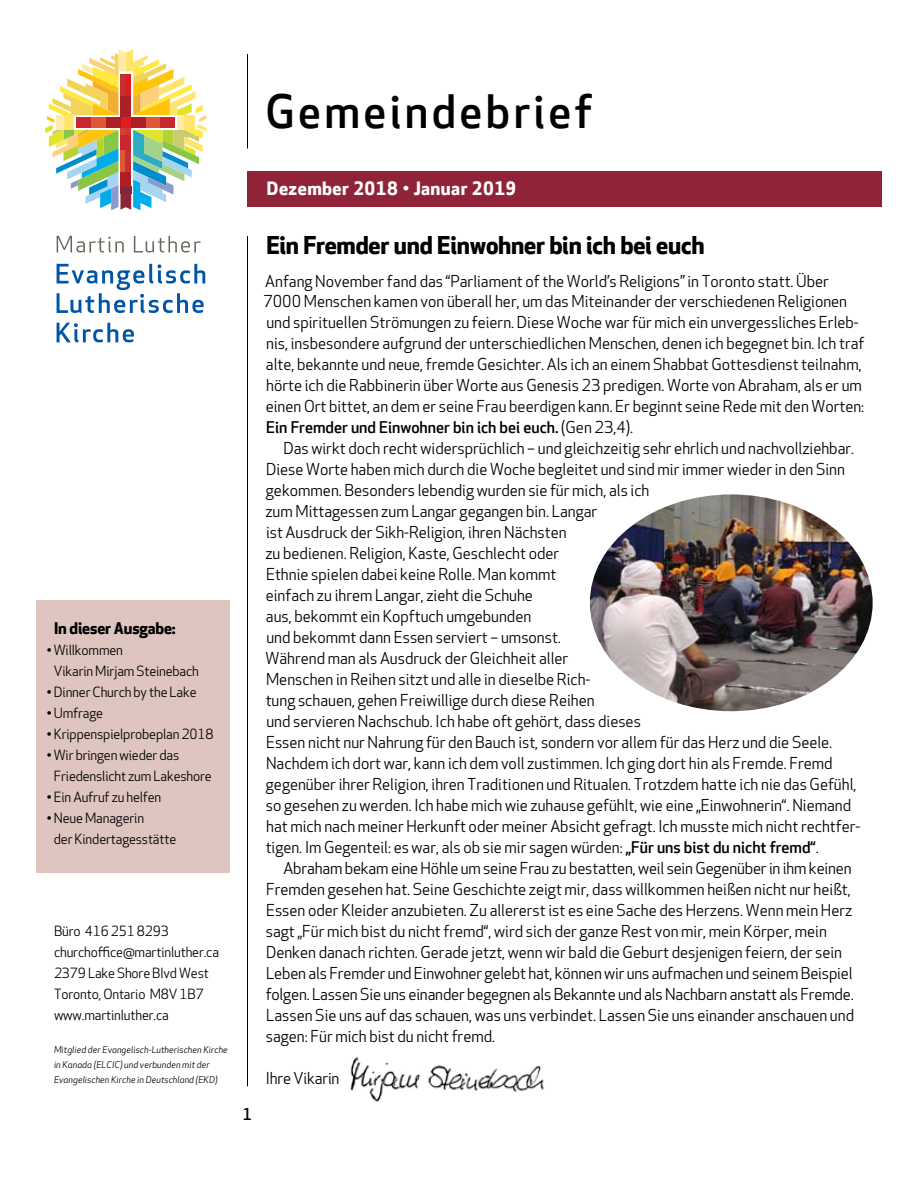
<style>
.page{position:relative;width:918px;height:1188px;background:#fff}
.page>*{position:absolute;margin:0;border:0;box-sizing:border-box;transform-origin:0 0}
.t1{font:500 45px "Apex New";letter-spacing:.075em;color:#000}
.t2{font:700 24px "Apex New";letter-spacing:-.01em;color:#000}
.t3{font:700 18px "Apex New";letter-spacing:.025em;color:#fff}
.t4{font:15.75px/21px "Apex New";color:#000}
.t5{font:700 15.75px "Apex New";letter-spacing:-.01em;color:#000}
.t6{font:500 15.75px "Apex New";color:#000}
.t7{font:13.5px/21px "Apex New";letter-spacing:-.01em;color:#000}
.t8{font:italic 9px/15px "Apex New";letter-spacing:.01em;color:#000}
.s1{font-weight:500}
</style>
<div class="page">
<hr style="left:247px;top:54px;width:1px;height:94px;background:#000">
<hr style="left:247px;top:236px;width:1px;height:850px;background:#000">
<div style="left:248px;top:171px;width:634px;height:36px;background:#912338"></div>
<svg style="left:45px;top:49px;width:161px;height:162px"></svg>
<div style="left:63px;top:115px;width:11px;height:15px;background:#ffe56d"></div>
<div style="left:56px;top:115px;width:7px;height:15px;background:#ffeba8"></div>
<svg style="left:57px;top:236px;width:67px;height:16px"></svg>
<svg style="left:134px;top:236px;width:66px;height:16px"></svg>
<svg style="left:57px;top:264px;width:148px;height:49px"></svg>
<svg style="left:57px;top:323px;width:77px;height:19px"></svg>
<div style="left:36px;top:600px;width:194px;height:273px;background:#dfc5c0"></div>
<img style="left:350px;top:1057px;width:194px;height:45px">
<img style="left:591px;top:495px;width:281px;height:216px">
<h1 class="t1" style="left:266px;top:86px;width:328px">Gemeindebrief</h1>
<p class="t5" style="left:54px;top:619px;width:123px">In dieser Ausgabe:</p>
<p class="t7" style="left:54px;top:640px;width:147px;text-indent:-7px">• Willkommen<br>Vikarin Mirjam Steinebach</p>
<p class="t7" style="left:47px;top:682px;width:151px">• Dinner Church by the Lake</p>
<p class="t7" style="left:47px;top:703px;width:58px">• Umfrage</p>
<p class="t7" style="left:47px;top:724px;width:168px">• Krippenspielprobeplan 2018</p>
<p class="t7" style="left:54px;top:745px;width:159px;text-indent:-7px">• Wir bringen wieder das<br>Friedenslicht zum Lakeshore</p>
<p class="t7" style="left:47px;top:787px;width:116px">• Ein Aufruf zu helfen</p>
<p class="t7" style="left:54px;top:808px;width:124px;text-indent:-7px">• Neue Managerin<br>der Kindertagesstätte</p>
<p class="t7" style="left:54px;top:921px;width:167px">Büro 416 251 8293 churchoffice@martinluther.ca<br>2379 Lake Shore Blvd West<br>Toronto, Ontario M8V 1B7 www.martinluther.ca</p>
<p class="t8" style="left:54px;top:1043px;width:175px">Mitglied der Evangelisch-Lutherischen Kirche in Kanada (ELCIC) und verbunden mit der<br>Evangelischen Kirche in Deutschland (EKD)</p>
<p class="t3" style="left:267px;top:178px;width:251px">Dezember 2018 • Januar 2019</p>
<p class="t6" style="left:243px;top:1105px;width:11px">1</p>
<h2 class="t2" style="left:266px;top:231px;width:440px">Ein Fremder und Einwohner bin ich bei euch</h2>
<p class="t4" style="left:263px;top:271px;width:603px">Anfang November fand das “Parliament of the World’s Religions” in Toronto statt. Über 7000 Menschen kamen von überall her, um das Miteinander der verschiedenen Religionen und spirituellen Strömungen zu feiern. Diese Woche war für mich ein unvergessliches Erleb&shy;nis, insbesondere aufgrund der unterschiedlichen Menschen, denen ich begegnet bin. Ich traf alte, bekannte und neue, fremde Gesichter. Als ich an einem Shabbat Gottesdienst teilnahm, hörte ich die Rabbinerin über Worte aus Genesis 23 predigen. Worte von Abraham, als er um einen Ort bittet, an dem er seine Frau beerdigen kann. Er beginnt seine Rede mit den Worten:<br><span class="s1">Ein Fremder und Einwohner bin ich bei euch.</span> (Gen 23,4).</p>
<p class="t4" style="left:265px;top:439px;width:596px;text-indent:18px">Das wirkt doch recht widersprüchlich – und gleichzeitig sehr ehrlich und nachvollziehbar.<br>Diese Worte haben mich durch die Woche begleitet und sind mir immer wieder in den Sinn gekommen. Besonders lebendig wurden sie für mich, als ich<br>zum Mittagessen zum Langar gegangen bin. Langar<br>ist Ausdruck der Sikh-Religion, ihren Nächsten<br>zu bedienen. Religion, Kaste, Geschlecht oder<br>Ethnie spielen dabei keine Rolle. Man kommt<br>einfach zu ihrem Langar, zieht die Schuhe<br>aus, bekommt ein Kopftuch umgebunden<br>und bekommt dann Essen serviert – umsonst.<br>Während man als Ausdruck der Gleichheit aller<br>Menschen in Reihen sitzt und alle in dieselbe Rich-<br>tung schauen, gehen Freiwillige durch diese Reihen<br>und servieren Nachschub. Ich habe oft gehört, dass dieses<br>Essen nicht nur Nahrung für den Bauch ist, sondern vor allem für das Herz und die Seele.<br>Nachdem ich dort war, kann ich dem voll zustimmen. Ich ging dort hin als Fremde. Fremd gegenüber ihrer Religion, ihren Traditionen und Ritualen. Trotzdem hatte ich nie das Gefühl, so gesehen zu werden. Ich habe mich wie zuhause gefühlt, wie eine „Einwohnerin“. Niemand hat mich nach meiner Herkunft oder meiner Absicht gefragt. Ich musste mich nicht rechtfer&shy;tigen. Im Gegenteil: es war, als ob sie mir sagen würden: <span class="s1">„Für uns bist du nicht fremd“</span>.</p>
<p class="t4" style="left:266px;top:859px;width:590px;text-indent:18px">Abraham bekam eine Höhle um seine Frau zu bestatten, weil sein Gegenüber in ihm keinen Fremden gesehen hat. Seine Geschichte zeigt mir, dass willkommen heißen nicht nur heißt, Essen oder Kleider anzubieten. Zu allererst ist es eine Sache des Herzens. Wenn mein Herz sagt „Für mich bist du nicht fremd“, wird sich der ganze Rest von mir, mein Körper, mein Denken danach richten. Gerade jetzt, wenn wir bald die Geburt desjenigen feiern, der sein Leben als Fremder und Einwohner gelebt hat, können wir uns aufmachen und seinem Beispiel folgen. Lassen Sie uns einander begegnen als Bekannte und als Nachbarn anstatt als Fremde.<br>Lassen Sie uns auf das schauen, was uns verbindet. Lassen Sie uns einander anschauen und sagen: Für mich bist du nicht fremd.</p>
<p class="t4" style="left:266px;top:1069px;width:75px">Ihre Vikarin</p>
</div>
